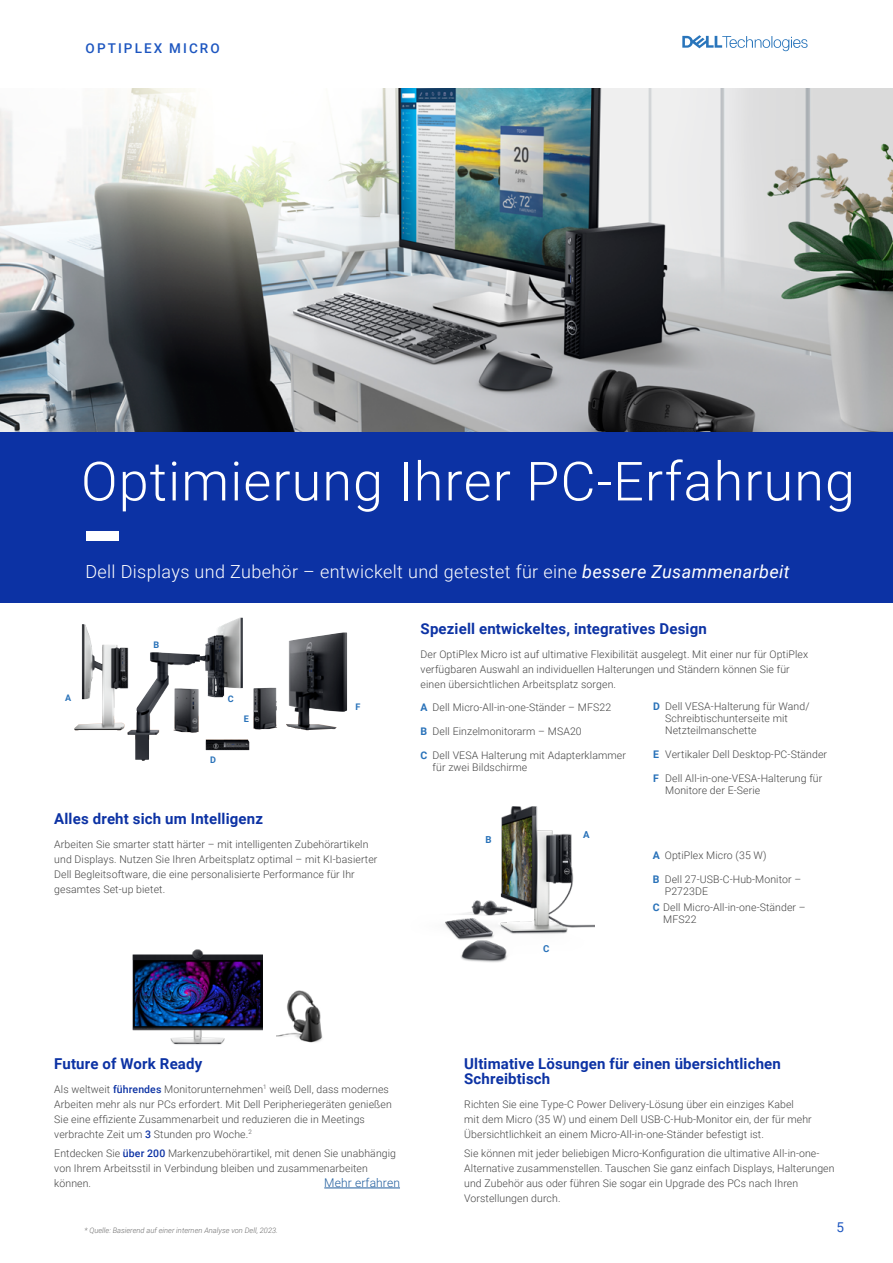
<style>
.page{position:relative;width:893px;height:1263px;background:#fff}
.page>*{position:absolute;margin:0;border:0;box-sizing:border-box;transform-origin:0 0}
.t1{font:300 54px "Roboto";letter-spacing:.02em;color:#fff}
.t2{font:300 18px "Roboto";letter-spacing:.02em;color:#fff}
.t3{font:700 15px/15px "Roboto";letter-spacing:.01em;color:#0c32a4}
.t4{font:500 13.5px "Roboto";letter-spacing:.155em;color:#1d56c0}
.t5{font:13.5px "Roboto";color:#1d56c0}
.t6{font:300 12px "Roboto";letter-spacing:.01em;color:#215e9e}
.t7{font:300 10.5px/15px "Roboto";letter-spacing:.01em;color:#444}
.t8{font:700 9.6px "Roboto";color:#2972b9}
.t9{font:700 9px "Roboto";color:#2972b9}
.t10{font:italic 300 7.5px "Roboto";color:#6e6e6e}
.s1{font-weight:400;font-style:italic}
.s2{font-weight:700;color:#2972b9}
.s3{font-weight:500;color:#0c32a4}
</style>
<div class="page">
<img style="left:444px;top:806px;width:150px;height:157px">
<div style="left:0;top:432px;width:893px;height:171px;background:#0c32a4"></div>
<img style="left:0;top:89px;width:893px;height:343px">
<div style="left:86px;top:531px;width:33px;height:9px;background:#fff"></div>
<svg style="left:682px;top:35px;width:126px;height:16px"></svg>
<hr style="left:324px;top:1187px;width:76px;height:1px;background:#215e9e">
<img style="left:199px;top:618px;width:42px;height:38px">
<img style="left:132px;top:949px;width:131px;height:96px">
<img style="left:276px;top:990px;width:47px;height:53px">
<p class="t4" style="left:86px;top:39px;width:136px">OPTIPLEX MICRO</p>
<h1 class="t1" style="left:81px;top:443px;width:775px">Optimierung Ihrer PC-Erfahrung</h1>
<h2 class="t2" style="left:85px;top:559px;width:706px">Dell Displays und Zubehör – entwickelt und getestet für eine <span class="s1">bessere Zusammenarbeit</span></h2>
<p class="t9" style="left:65px;top:691px;width:8px">A</p>
<p class="t9" style="left:153px;top:639px;width:7px">B</p>
<p class="t9" style="left:228px;top:692px;width:7px">C</p>
<p class="t9" style="left:244px;top:713px;width:7px">E</p>
<p class="t9" style="left:210px;top:753px;width:7px">D</p>
<p class="t9" style="left:356px;top:701px;width:6px">F</p>
<h3 class="t3" style="left:421px;top:621px;width:288px">Speziell entwickeltes, integratives Design</h3>
<p class="t7" style="left:421px;top:646px;width:389px">Der OptiPlex Micro ist auf ultimative Flexibilität ausgelegt. Mit einer nur für OptiPlex verfügbaren Auswahl an individuellen Halterungen und Ständern können Sie für einen übersichtlichen Arbeitsplatz sorgen.</p>
<p class="t7" style="left:421px;top:700px;width:192px"><span class="s2">A</span> Dell Micro-All-in-one-Ständer – MFS22</p>
<p class="t7" style="left:421px;top:724px;width:163px"><span class="s2">B</span> Dell Einzelmonitorarm – MSA20</p>
<p class="t7" style="left:433px;top:749px;width:195px;line-height:12px;text-indent:-12px"><span class="s2">C</span> Dell VESA Halterung mit Adapterklammer für zwei Bildschirme</p>
<p class="t7" style="left:665px;top:700px;width:146px;line-height:12px;text-indent:-12px"><span class="s2">D</span> Dell VESA-Halterung für Wand/<br>Schreibtischunterseite mit<br>Netzteilmanschette</p>
<p class="t7" style="left:653px;top:746px;width:175px"><span class="s2">E</span> Vertikaler Dell Desktop-PC-Ständer</p>
<p class="t7" style="left:665px;top:772px;width:159px;line-height:12px;text-indent:-12px"><span class="s2">F</span> Dell All-in-one-VESA-Halterung für<br>Monitore der E-Serie</p>
<h3 class="t3" style="left:54px;top:811px;width:210px">Alles dreht sich um Intelligenz</h3>
<p class="t7" style="left:54px;top:836px;width:325px">Arbeiten Sie smarter statt härter – mit intelligenten Zubehörartikeln und Displays. Nutzen Sie Ihren Arbeitsplatz optimal – mit KI-basierter Dell Begleitsoftware, die eine personalisierte Performance für Ihr gesamtes Set-up bietet.</p>
<h3 class="t3" style="left:54px;top:1056px;width:149px">Future of Work Ready</h3>
<p class="t7" style="left:54px;top:1081px;width:339px">Als weltweit <span class="s3">führendes</span> Monitorunternehmen<sup>1</sup> weiß Dell, dass modernes Arbeiten mehr als nur PCs erfordert. Mit Dell Peripheriegeräten genießen Sie eine effiziente Zusammenarbeit und reduzieren die in Meetings verbrachte Zeit um <span class="s3">3</span> Stunden pro Woche.<sup>2</sup></p>
<p class="t7" style="left:54px;top:1145px;width:343px">Entdecken Sie <span class="s3">über 200</span> Markenzubehörartikel, mit denen Sie unabhängig von Ihrem Arbeitsstil in Verbindung bleiben und zusammenarbeiten können.</p>
<p class="t6" style="left:324px;top:1174px;width:77px">Mehr erfahren</p>
<p class="t8" style="left:486px;top:833px;width:8px">B</p>
<p class="t8" style="left:583px;top:828px;width:8px">A</p>
<p class="t8" style="left:543px;top:942px;width:8px">C</p>
<p class="t7" style="left:653px;top:847px;width:115px"><span class="s2">A</span> OptiPlex Micro (35 W)</p>
<p class="t7" style="left:665px;top:873px;width:138px;line-height:12px;text-indent:-12px"><span class="s2">B</span> Dell 27-USB-C-Hub-Monitor –<br>P2723DE</p>
<p class="t7" style="left:663px;top:901px;width:144px;line-height:12px;text-indent:-10px"><span class="s2">C</span> Dell Micro-All-in-one-Ständer –<br>MFS22</p>
<h3 class="t3" style="left:464px;top:1056px;width:318px">Ultimative Lösungen für einen übersichtlichen<br>Schreibtisch</h3>
<p class="t7" style="left:464px;top:1096px;width:349px">Richten Sie eine Type-C Power Delivery-Lösung über ein einziges Kabel mit dem Micro (35 W) und einem Dell USB-C-Hub-Monitor ein, der für mehr<br>Übersichtlichkeit an einem Micro-All-in-one-Ständer befestigt ist.</p>
<p class="t7" style="left:464px;top:1145px;width:372px">Sie können mit jeder beliebigen Micro-Konfiguration die ultimative All-in-one-Alternative zusammenstellen. Tauschen Sie ganz einfach Displays, Halterungen und Zubehör aus oder führen Sie sogar ein Upgrade des PCs nach Ihren Vorstellungen durch.</p>
<p class="t10" style="left:84px;top:1225px;width:195px">* Quelle: Basierend auf einer internen Analyse von Dell, 2023.</p>
<p class="t5" style="left:837px;top:1218px;width:9px">5</p>
</div>
